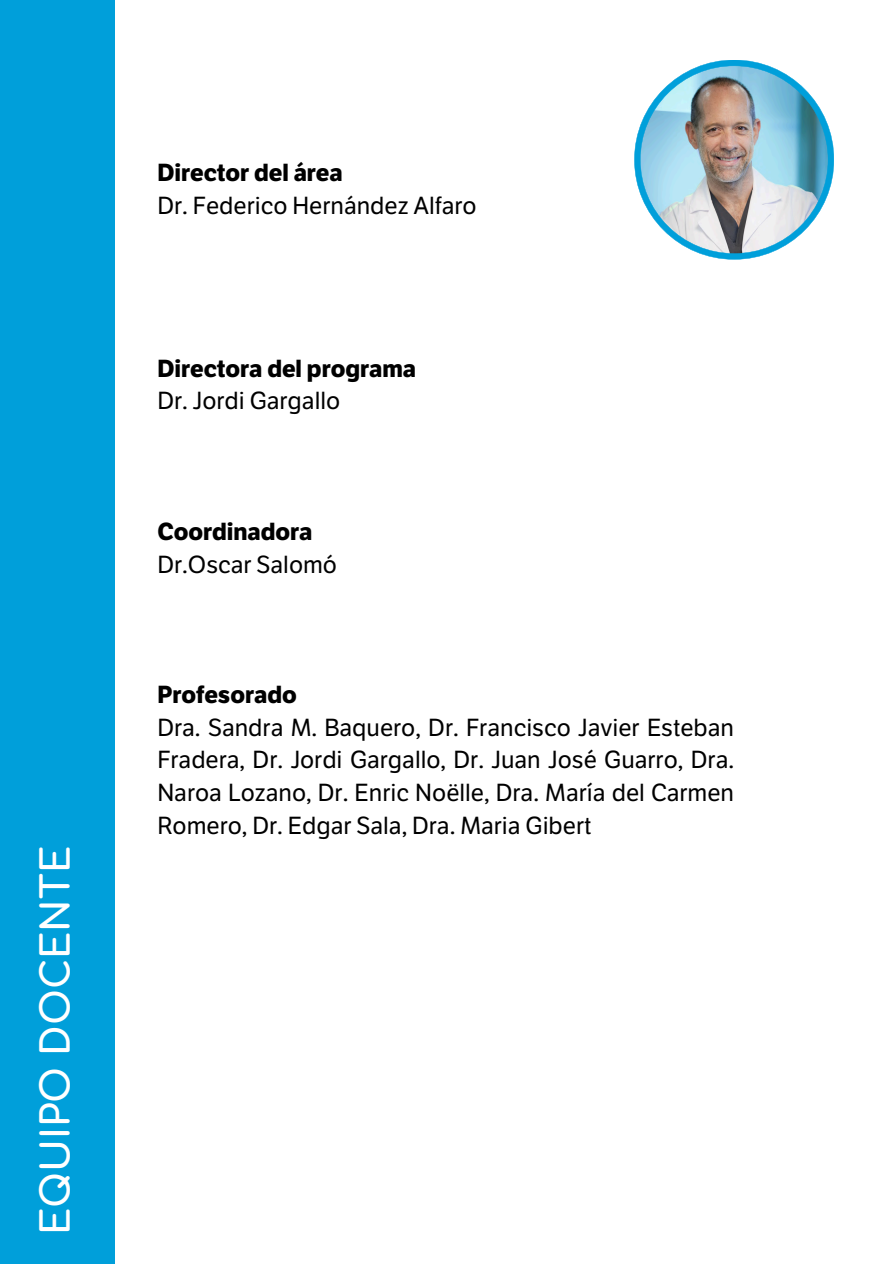
<style>
.page{position:relative;width:894px;height:1264px;background:#fff}
.page>*{position:absolute;margin:0;border:0;box-sizing:border-box;transform-origin:0 0}
.t1{font:700 39px "Comfortaa";color:#fff}
.t2{font:24px/32.7px "LFT Etica";color:#000;text-align:justify}
.t3{font:700 24px "LFT Etica";color:#000}
</style>
<div class="page">
<div style="left:0;top:0;width:114px;height:1263px;background:#009fda"></div>
<img style="left:634px;top:60px;width:199px;height:199px">
<p class="t1" style="left:36px;top:1235px;width:391px;rotate:-90deg">EQUIPO DOCENTE</p>
<h1 class="t3" style="left:157px;top:159px;width:187px">Director del área</h1>
<p class="t2" style="left:157px;top:189px;width:321px">Dr. Federico Hernández Alfaro</p>
<p class="t3" style="left:157px;top:354px;width:260px">Directora del programa</p>
<p class="t2" style="left:157px;top:385px;width:184px">Dr. Jordi Gargallo</p>
<p class="t3" style="left:157px;top:517px;width:156px">Coordinadora</p>
<p class="t2" style="left:157px;top:548px;width:181px">Dr.Oscar Salomó</p>
<p class="t3" style="left:157px;top:681px;width:141px">Profesorado</p>
<p class="t2" style="left:157px;top:711px;width:578px">Dra. Sandra M. Baquero, Dr. Francisco Javier Esteban Fradera, Dr. Jordi Gargallo, Dr. Juan José Guarro, Dra.<br>Naroa Lozano, Dr. Enric Noëlle, Dra. María del Carmen Romero, Dr. Edgar Sala, Dra. Maria Gibert</p>
</div>
